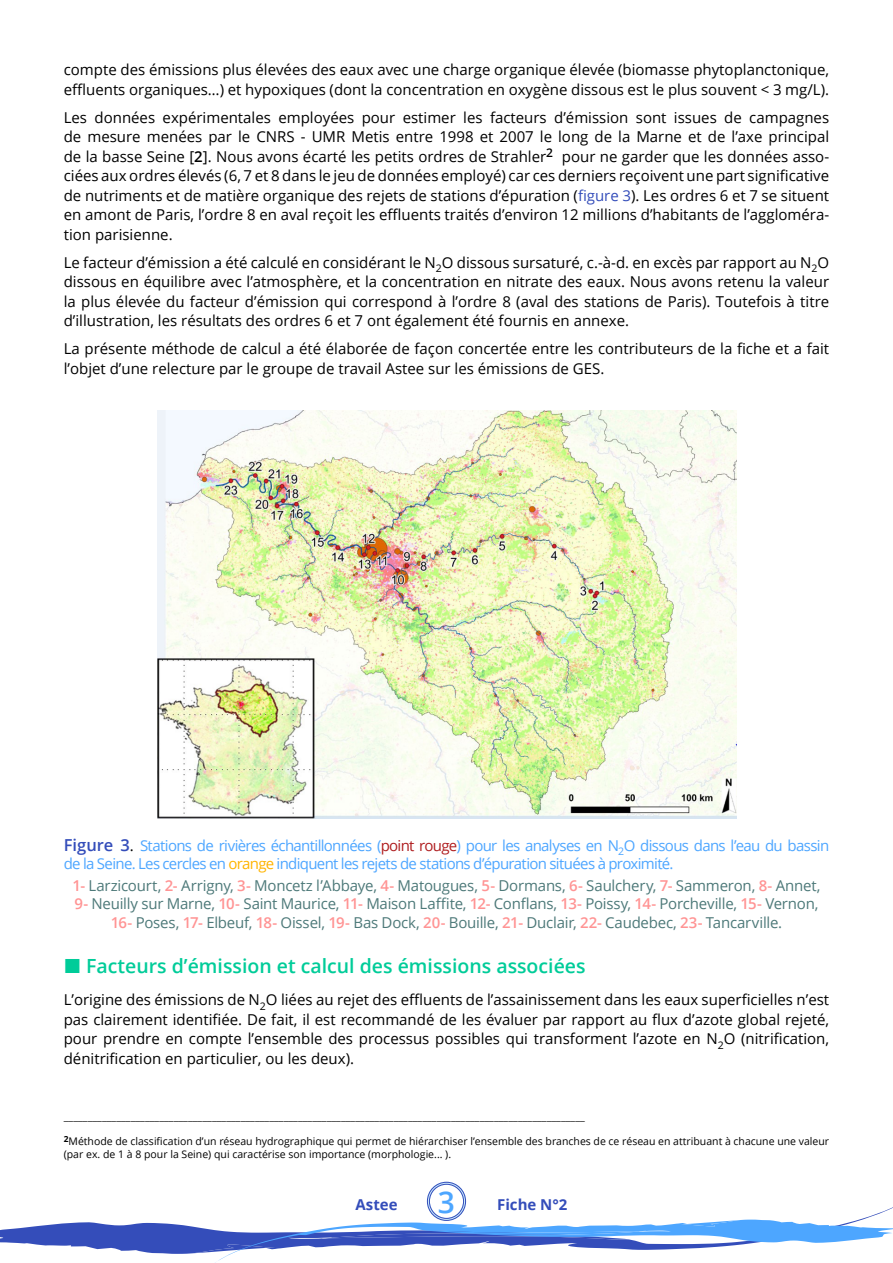
<style>
.page{position:relative;width:893px;height:1263px;background:#fff}
.page>*{position:absolute;margin:0;border:0;box-sizing:border-box;transform-origin:0 0}
.t1{font:600 30px "Open Sans";color:#4da6ff}
.t2{font:600 19.5px "Open Sans";color:#0c9}
.t3{font:15px/19.5px "Open Sans";color:#000;text-align:justify}
.t4{font:15px/18px "Open Sans";letter-spacing:-.015em;color:#4d7979}
.t5{font:15px/18px "Open Sans";letter-spacing:-.045em;color:#4da6ff}
.t6{font:700 15px "Open Sans";color:#344dba}
.t7{font:10.5px/12.6px "Open Sans";color:#000}
.t8{font:9.6px "Calibri";color:#000}
.s1{font-weight:600}
.s2{color:#344dba}
.s3{font-weight:600;font-size:16.5px;color:#344dba}
.s4{color:#000}
.s5{color:#af1d1f}
.s6{color:#ffb400}
.s7{font-weight:600;color:#ff9494}
</style>
<div class="page">
<svg style="left:428px;top:1183px;width:37px;height:36px"></svg>
<div style="left:427px;top:1182px;width:39px;height:39px;border:3px solid #ccecff;border-radius:50%"></div>
<div style="left:427px;top:1182px;width:39px;height:39px;border:1px solid #344dba;border-radius:50%"></div>
<div style="left:429px;top:1184px;width:35px;height:35px;border:1px solid #344dba;border-radius:50%"></div>
<svg style="left:0;top:1193px;width:893px;height:61px"></svg>
<svg style="left:192px;top:1219px;width:701px;height:44px"></svg>
<img style="left:157px;top:411px;width:579px;height:408px">
<p class="t3" style="left:64px;top:60px;width:767px">compte des émissions plus élevées des eaux avec une charge organique élevée (biomasse phytoplanctonique, effluents organiques…) et hypoxiques (dont la concentration en oxygène dissous est le plus souvent &lt; 3 mg/L).</p>
<p class="t3" style="left:64px;top:107px;width:767px">Les données expérimentales employées pour estimer les facteurs d’émission sont issues de campagnes de mesure menées par le CNRS - UMR Metis entre 1998 et 2007 le long de la Marne et de l’axe principal de la basse Seine [<span class="s1">2</span>]. Nous avons écarté les petits ordres de Strahler<sup>2</sup> pour ne garder que les données asso&shy;ciées aux ordres élevés (6, 7 et 8 dans le jeu de données employé) car ces derniers reçoivent une part significative de nutriments et de matière organique des rejets de stations d’épuration (<span class="s2">figure 3</span>). Les ordres 6 et 7 se situent en amont de Paris, l’ordre 8 en aval reçoit les effluents traités d’environ 12 millions d’habitants de l’aggloméra&shy;tion parisienne.</p>
<p class="t3" style="left:64px;top:252px;width:767px">Le facteur d’émission a été calculé en considérant le N<sub>2</sub>O dissous sursaturé, c.-à-d. en excès par rapport au N<sub>2</sub>O dissous en équilibre avec l’atmosphère, et la concentration en nitrate des eaux. Nous avons retenu la valeur la plus élevée du facteur d’émission qui correspond à l’ordre 8 (aval des stations de Paris). Toutefois à titre d’illustration, les résultats des ordres 6 et 7 ont également été fournis en annexe.</p>
<p class="t3" style="left:64px;top:339px;width:767px">La présente méthode de calcul a été élaborée de façon concertée entre les contributeurs de la fiche et a fait l’objet d’une relecture par le groupe de travail Astee sur les émissions de GES.</p>
<p class="t5" style="left:64px;top:836px;width:767px"><span class="s3">Figure 3</span><span class="s4">.</span> Stations de rivières échantillonnées (<span class="s5">point rouge</span>) pour les analyses en N<sub>2</sub>O dissous dans l’eau du bassin de la Seine. Les cercles en <span class="s6">orange</span> indiquent les rejets de stations d’épuration situées à proximité.</p>
<p class="t4" style="left:72px;top:876px;width:750px"><span class="s7">1-</span> Larzicourt, <span class="s7">2-</span> Arrigny, <span class="s7">3-</span> Moncetz l’Abbaye, <span class="s7">4-</span> Matougues, <span class="s7">5-</span> Dormans, <span class="s7">6-</span> Saulchery, <span class="s7">7-</span> Sammeron, <span class="s7">8-</span> Annet,<br><span class="s7">9-</span> Neuilly sur Marne, <span class="s7">10-</span> Saint Maurice, <span class="s7">11-</span> Maison Laffite, <span class="s7">12-</span> Conflans, <span class="s7">13-</span> Poissy, <span class="s7">14-</span> Porcheville, <span class="s7">15-</span> Vernon,</p>
<p class="t4" style="left:111px;top:913px;width:673px"><span class="s7">16-</span> Poses, <span class="s7">17-</span> Elbeuf, <span class="s7">18-</span> Oissel, <span class="s7">19-</span> Bas Dock, <span class="s7">20-</span> Bouille, <span class="s7">21-</span> Duclair, <span class="s7">22-</span> Caudebec, <span class="s7">23-</span> Tancarville.</p>
<h2 class="t2" style="left:86px;top:952px;width:501px">Facteurs d’émission et calcul des émissions associées</h2>
<p class="t3" style="left:64px;top:990px;width:767px">L’origine des émissions de N<sub>2</sub>O liées au rejet des effluents de l’assainissement dans les eaux superficielles n’est pas clairement identifiée. De fait, il est recommandé de les évaluer par rapport au flux d’azote global rejeté, pour prendre en compte l’ensemble des processus possibles qui transforment l’azote en N<sub>2</sub>O (nitrification, dénitrification en particulier, ou les deux).</p>
<p class="t8" style="left:64px;top:1110px;width:523px">_____________________________________________________________________________________________________________</p>
<p class="t7" style="left:64px;top:1135px;width:767px"><sup>2</sup>Méthode de classification d’un réseau hydrographique qui permet de hiérarchiser l’ensemble des branches de ce réseau en attribuant à chacune une valeur (par ex. de 1 à 8 pour la Seine) qui caractérise son importance (morphologie... ).</p>
<p class="t6" style="left:356px;top:1194px;width:44px">Astee</p>
<h1 class="t1" style="left:438px;top:1181px;width:19px">3</h1>
<p class="t6" style="left:497px;top:1194px;width:72px">Fiche N°2</p>
</div>
